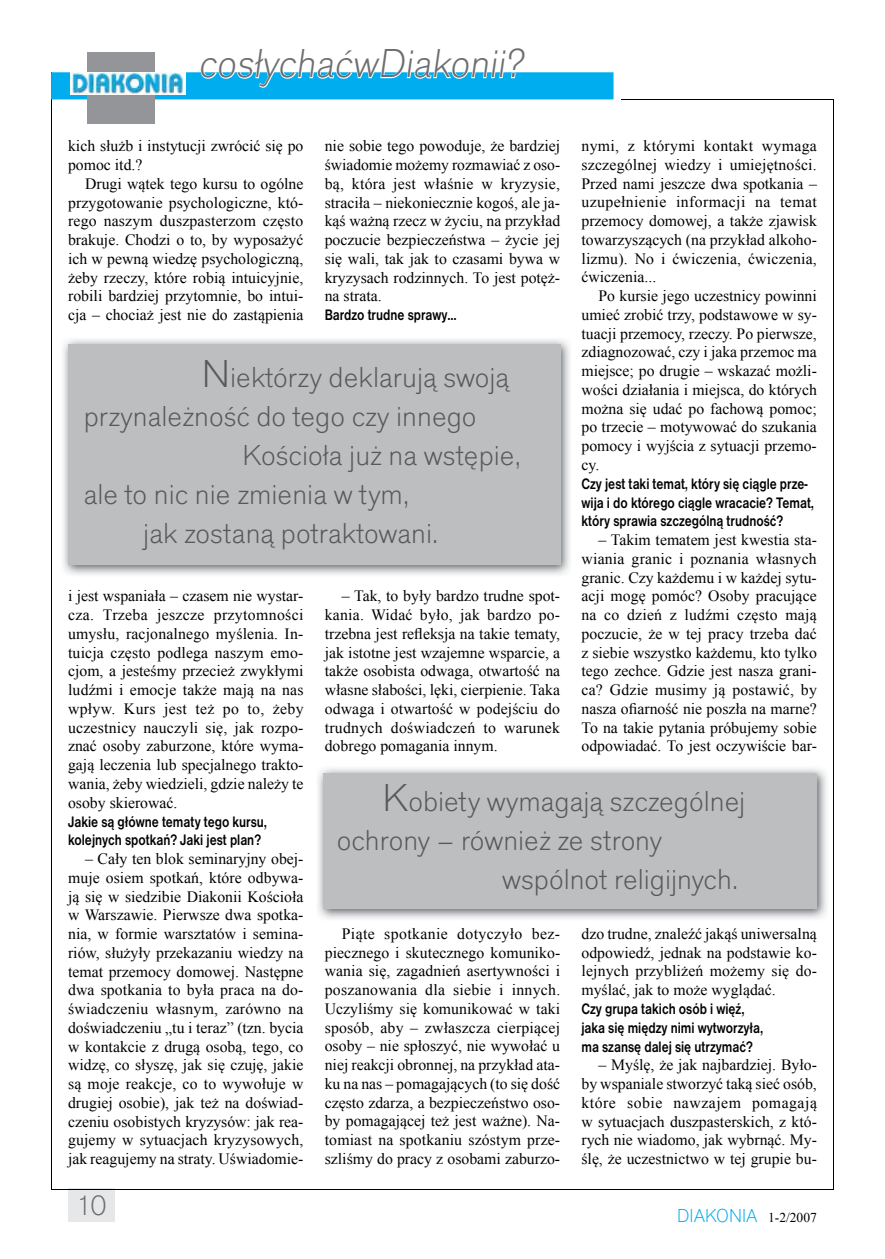
<style>
.page{position:relative;width:885px;height:1259px;background:#fff}
.page>*{position:absolute;margin:0;border:0;box-sizing:border-box;transform-origin:0 0}
.t1{font:42px "Accius TEE Ligh";color:#6d6e71}
.t2{font:30px "Accius TEE Ligh";color:#58595b;scale:1.05 1}
.t3{font:30px "Accius TEE Ligh";color:#6d6e71}
.t4{font:19.5px "Accius TEE Ligh";color:#00aeef}
.t5{font:15.75px/18.8px "Times New Roman";color:#000;text-align:justify}
.t6{font:700 15.75px/18.8px "Nimbus San DEE";color:#000;scale:.8 1}
.s1{font-size:40.5px}
.s2{font-family:"Times New Roman";font-size:13.5px;color:#000}
</style>
<div class="page">
<div style="left:68px;top:1188px;width:47px;height:33px;background:#e6e7e8"></div>
<hr style="left:51px;top:72px;width:1px;height:1117px;background:#000">
<hr style="left:833px;top:100px;width:1px;height:1088px;background:#000">
<hr style="left:51px;top:1188px;width:783px;height:1px;background:#000">
<div style="left:87px;top:53px;width:68px;height:71px;background:#939598"></div>
<hr style="left:621px;top:99px;width:212px;height:1px;background:#000">
<svg style="left:51px;top:52px;width:562px;height:47px"></svg>
<img style="left:63px;top:339px;width:507px;height:236px">
<div style="left:68px;top:344px;width:492px;height:220px;background:#bcbec0"></div>
<img style="left:318px;top:768px;width:509px;height:151px">
<div style="left:324px;top:773px;width:492px;height:135px;background:#bcbec0"></div>
<h1 class="t1" style="left:198px;top:40px;width:332px">co słychać w Diakonii?</h1>
<p class="t5" style="left:581px;top:136px;width:237px">nymi, z którymi kontakt wymaga szczególnej wiedzy i umiejętności.<br>Przed nami jeszcze dwa spotkania – uzupełnienie informacji na temat przemocy domowej, a także zjawisk towarzyszących (na przykład alkoho&shy;lizmu). No i ćwiczenia, ćwiczenia, ćwiczenia...</p>
<p class="t5" style="left:581px;top:286px;width:237px;text-indent:17px">Po kursie jego uczestnicy powinni umieć zrobić trzy, podstawowe w sy&shy;tuacji przemocy, rzeczy. Po pierwsze, zdiagnozować, czy i jaka przemoc ma miejsce; po drugie – wskazać możli&shy;wości działania i miejsca, do których można się udać po fachową pomoc; po trzecie – motywować do szukania pomocy i wyjścia z sytuacji przemo&shy;cy.</p>
<p class="t6" style="left:581px;top:474px;width:292px">Czy jest taki temat, który się ciągle prze&shy;wija i do którego ciągle wracacie? Temat, który sprawia szczególną trudność?</p>
<p class="t5" style="left:581px;top:530px;width:237px;text-indent:17px">– Takim tematem jest kwestia sta&shy;wiania granic i poznania własnych granic. Czy każdemu i w każdej sytu&shy;acji mogę pomóc? Osoby pracujące na co dzień z ludźmi często mają poczucie, że w tej pracy trzeba dać z siebie wszystko każdemu, kto tylko tego zechce. Gdzie jest nasza grani&shy;ca? Gdzie musimy ją postawić, by nasza ofiarność nie poszła na marne?<br>To na takie pytania próbujemy sobie odpowiadać. To jest oczywiście bar-</p>
<p class="t5" style="left:68px;top:136px;width:237px">kich służb i instytucji zwrócić się po pomoc itd.?</p>
<p class="t5" style="left:68px;top:174px;width:237px;text-indent:17px">Drugi wątek tego kursu to ogólne przygotowanie psychologiczne, któ&shy;rego naszym duszpasterzom często brakuje. Chodzi o to, by wyposażyć ich w pewną wiedzę psychologiczną, żeby rzeczy, które robią intuicyjnie, robili bardziej przytomnie, bo intui&shy;cja – chociaż jest nie do zastąpienia</p>
<p class="t5" style="left:325px;top:136px;width:237px">nie sobie tego powoduje, że bardziej świadomie możemy rozmawiać z oso&shy;bą, która jest właśnie w kryzysie, straciła – niekoniecznie kogoś, ale ja&shy;kąś ważną rzecz w życiu, na przykład poczucie bezpieczeństwa – życie jej się wali, tak jak to czasami bywa w kryzysach rodzinnych. To jest potęż&shy;na strata.</p>
<p class="t6" style="left:325px;top:306px;width:166px">Bardzo trudne sprawy…</p>
<h2 class="t2" style="left:202px;top:360px;width:294px"><span class="s1">N</span>iektórzy deklarują swoją</h2>
<h2 class="t2" style="left:84px;top:399px;width:375px">przynależność do tego czy innego</h2>
<h2 class="t2" style="left:242px;top:438px;width:266px">Kościoła już na wstępie,</h2>
<h2 class="t2" style="left:84px;top:477px;width:311px">ale to nic nie zmienia w tym,</h2>
<h2 class="t2" style="left:143px;top:516px;width:282px">jak zostaną potraktowani.</h2>
<p class="t5" style="left:68px;top:586px;width:237px">i jest wspaniała – czasem nie wystar&shy;cza. Trzeba jeszcze przytomności umysłu, racjonalnego myślenia. In&shy;tuicja często podlega naszym emo&shy;cjom, a jesteśmy przecież zwykłymi ludźmi i emocje także mają na nas wpływ. Kurs jest też po to, żeby uczestnicy nauczyli się, jak rozpo&shy;znać osoby zaburzone, które wyma&shy;gają leczenia lub specjalnego trakto&shy;wania, żeby wiedzieli, gdzie należy te osoby skierować.</p>
<p class="t6" style="left:68px;top:812px;width:250px">Jakie są główne tematy tego kursu, kolejnych spotkań? Jaki jest plan?</p>
<p class="t5" style="left:68px;top:849px;width:237px;text-indent:17px">– Cały ten blok seminaryjny obej&shy;muje osiem spotkań, które odbywa&shy;ją się w siedzibie Diakonii Kościoła w Warszawie. Pierwsze dwa spotka&shy;nia, w formie warsztatów i semina&shy;riów, służyły przekazaniu wiedzy na temat przemocy domowej. Następne dwa spotkania to była praca na do&shy;świadczeniu własnym, zarówno na doświadczeniu „tu i teraz” (tzn. bycia w kontakcie z drugą osobą, tego, co widzę, co słyszę, jak się czuję, jakie są moje reakcje, co to wywołuje w drugiej osobie), jak też na doświad&shy;czeniu osobistych kryzysów: jak rea&shy;gujemy w sytuacjach kryzysowych, jak reagujemy na straty. Uświadomie-</p>
<p class="t5" style="left:325px;top:586px;width:237px;text-indent:17px">– Tak, to były bardzo trudne spot&shy;kania. Widać było, jak bardzo po&shy;trzebna jest refleksja na takie tematy, jak istotne jest wzajemne wsparcie, a także osobista odwaga, otwartość na własne słabości, lęki, cierpienie. Taka odwaga i otwartość w podejściu do trudnych doświadczeń to warunek dobrego pomagania innym.</p>
<h2 class="t2" style="left:382px;top:784px;width:347px"><span class="s1">K</span>obiety wymagają szczególnej</h2>
<h2 class="t2" style="left:337px;top:823px;width:311px">ochrony – również ze strony</h2>
<h2 class="t2" style="left:502px;top:862px;width:226px">wspólnot religijnych.</h2>
<p class="t5" style="left:581px;top:924px;width:237px">dzo trudne, znaleźć jakąś uniwersalną odpowiedź, jednak na podstawie ko&shy;lejnych przybliżeń możemy się do&shy;myślać, jak to może wyglądać.</p>
<p class="t6" style="left:581px;top:999px;width:229px">Czy grupa takich osób i więź, jaka się między nimi wytworzyła, ma szansę dalej się utrzymać?</p>
<p class="t5" style="left:581px;top:1055px;width:237px;text-indent:17px">– Myślę, że jak najbardziej. Było&shy;by wspaniale stworzyć taką sieć osób, które sobie nawzajem pomagają w sytuacjach duszpasterskich, z któ&shy;rych nie wiadomo, jak wybrnąć. My&shy;ślę, że uczestnictwo w tej grupie bu-</p>
<p class="t5" style="left:325px;top:924px;width:237px;text-indent:17px">Piąte spotkanie dotyczyło bez&shy;piecznego i skutecznego komuniko&shy;wania się, zagadnień asertywności i poszanowania dla siebie i innych.<br>Uczyliśmy się komunikować w taki sposób, aby – zwłaszcza cierpiącej osoby – nie spłoszyć, nie wywołać u niej reakcji obronnej, na przykład ata&shy;ku na nas – pomagających (to się dość często zdarza, a bezpieczeństwo oso&shy;by pomagającej też jest ważne). Na&shy;tomiast na spotkaniu szóstym prze&shy;szliśmy do pracy z osobami zaburzo-</p>
<h2 class="t3" style="left:75px;top:1188px;width:33px">10</h2>
<p class="t4" style="left:677px;top:1204px;width:141px">DIAKONIA <span class="s2">1-2/2007</span></p>
</div>
